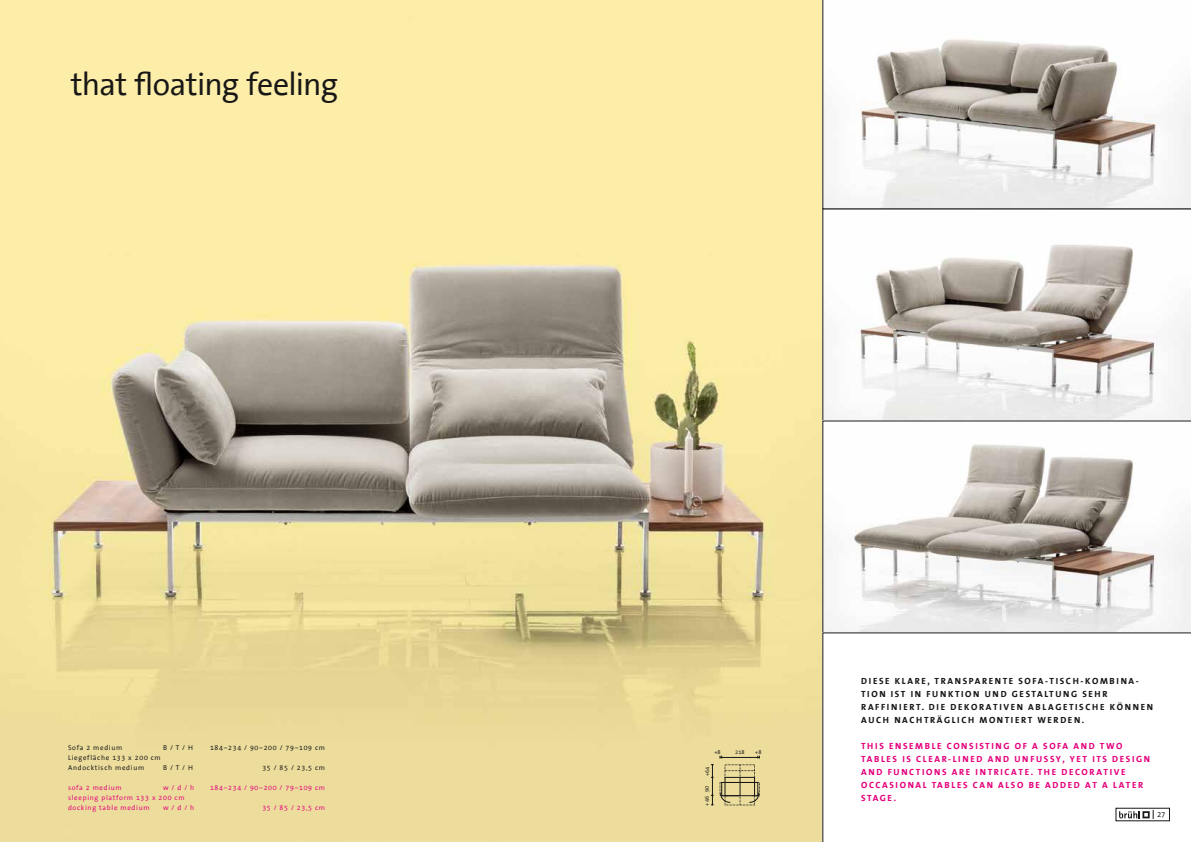
<style>
.page{position:relative;width:1191px;height:842px;background:#fff}
.page>*{position:absolute;margin:0;border:0;box-sizing:border-box;transform-origin:0 0}
.t1{font:32px "The Sans Office";letter-spacing:-.025em;color:#181716}
.t2{font:700 9px/13px "The Sans Office";letter-spacing:.18em;color:#e5007c}
.t3{font:700 9px/13px "The Sans Office";letter-spacing:.18em;color:#181716}
.t4{font:7.8px "The Sans Office";color:#181716}
.t5{font:7px/10px "The Sans Office";letter-spacing:.1em;color:#e5007c}
.t6{font:7px/10px "The Sans Office";letter-spacing:.1em;color:#181716}
.t7{font:5.7px "The Sans Correspondence";color:#181716}
</style>
<div class="page">
<img style="left:0;top:0;width:822px;height:842px">
<hr style="left:720px;top:757px;width:39px;height:1px;background:#181716">
<hr style="left:712px;top:765px;width:1px;height:40px;background:#181716">
<svg style="left:720px;top:765px;width:39px;height:40px;background:#c6b984"></svg>
<svg style="left:822px;top:0;width:369px;height:209px"></svg>
<svg style="left:822px;top:209px;width:369px;height:212px"></svg>
<svg style="left:822px;top:421px;width:369px;height:212px"></svg>
<svg style="left:822px;top:633px;width:369px;height:209px"></svg>
<div style="left:1116px;top:808px;width:53px;height:13px;background:#fff"></div>
<svg style="left:1119px;top:810px;width:34px;height:9px"></svg>
<h1 class="t1" style="left:71px;top:67px;width:269px">that floating feeling</h1>
<p class="t6" style="left:68px;top:743px;width:56px">Sofa 2 medium</p>
<p class="t6" style="left:163px;top:743px;width:31px">B / T / H</p>
<p class="t6" style="left:210px;top:743px;width:117px">184–234 / 90–200 / 79–109 cm</p>
<p class="t6" style="left:68px;top:753px;width:94px">Liegefläche 133 x 200 cm<br>Andocktisch medium</p>
<p class="t6" style="left:163px;top:763px;width:31px">B / T / H</p>
<p class="t6" style="left:262px;top:763px;width:64px">35 / 85 / 23,5 cm</p>
<p class="t5" style="left:68px;top:783px;width:55px">sofa 2 medium</p>
<p class="t5" style="left:163px;top:783px;width:33px">w / d / h</p>
<p class="t5" style="left:210px;top:783px;width:117px">184–234 / 90–200 / 79–109 cm</p>
<p class="t5" style="left:68px;top:793px;width:118px">sleeping platform 133 x 200 cm docking table medium</p>
<p class="t5" style="left:163px;top:803px;width:33px">w / d / h</p>
<p class="t5" style="left:262px;top:803px;width:64px">35 / 85 / 23,5 cm</p>
<p class="t7" style="left:714px;top:749px;width:8px">+8</p>
<p class="t7" style="left:735px;top:749px;width:11px">218</p>
<p class="t7" style="left:755px;top:749px;width:8px">+8</p>
<p class="t7" style="left:704px;top:776px;width:11px;rotate:-90deg">+64</p>
<p class="t7" style="left:704px;top:792px;width:8px;rotate:-90deg">90</p>
<p class="t7" style="left:704px;top:805px;width:11px;rotate:-90deg">+46</p>
<p class="t3" style="left:861px;top:675px;width:293px">DIESE KLARE, TRANSPARENTE SOFA-TISCH-KOMBINA-TION IST IN FUNKTION UND GESTALTUNG SEHR RAFFINIERT. DIE DEKORATIVEN ABLAGETISCHE KÖNNEN AUCH NACHTRÄGLICH MONTIERT WERDEN.</p>
<p class="t2" style="left:861px;top:740px;width:290px">THIS ENSEMBLE CONSISTING OF A SOFA AND TWO TABLES IS CLEAR-LINED AND UNFUSSY, YET ITS DESIGN AND FUNCTIONS ARE INTRICATE. THE DECORATIVE OCCASIONAL TABLES CAN ALSO BE ADDED AT A LATER STAGE.</p>
<p class="t4" style="left:1157px;top:810px;width:10px">27</p>
</div>
